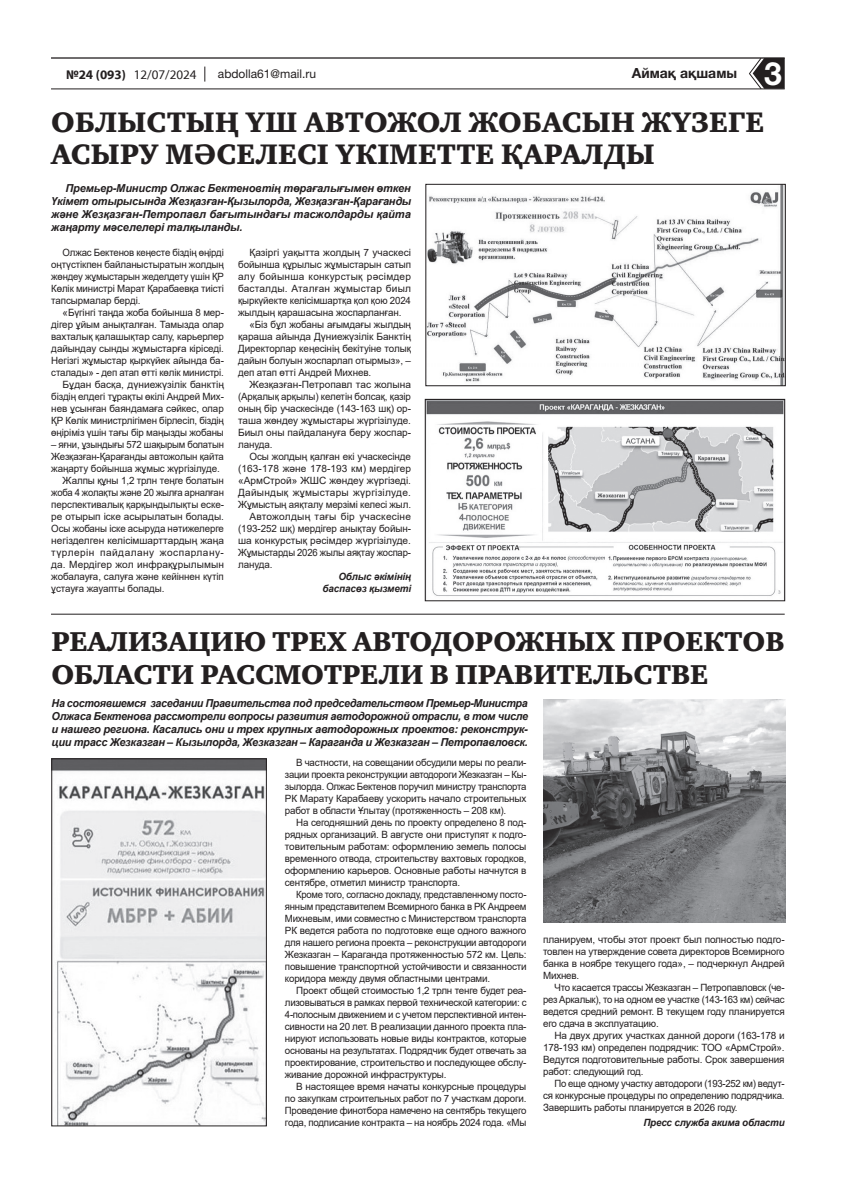
<style>
.page{position:relative;width:842px;height:1191px;background:#fff}
.page>*{position:absolute;margin:0;border:0;box-sizing:border-box;transform-origin:0 0}
.t1{font:700 32px "Helvetica Neue LTW1 G";color:#fff}
.t2{font:29px/32.7px "Charter ITC Black";letter-spacing:.01em;color:#231f20}
.t3{font:28px/32.7px "Charter ITC Black";color:#231f20}
.t4{font:700 14px "Helvetica Neue LTW1 G";color:#231f20}
.t5{font:13.1px "SM Myriad Pro Regular";color:#231f20}
.t6{font:12px "Helvetica Neue LTW1 G";color:#231f20}
.t7{font:italic 700 11px/13px "Arial";letter-spacing:-.02em;color:#231f20;text-align:justify}
.t8{font:10px/12px "Arial";letter-spacing:-.01em;color:#231f20;text-align:justify}
.t9{font:10px/12px "Arial";letter-spacing:-.01em;color:#231f20;text-align:justify;scale:.95 1}
.t10{font:10px/12px "Arial";letter-spacing:-.01em;color:#231f20;text-align:justify;scale:.96 1}
.t11{font:10px "Arial";letter-spacing:.025em;color:#231f20}
.t12{font:italic 700 10px/12px "Arial";letter-spacing:-.01em;color:#231f20;text-align:right}
.t13{font:10px "Arial";letter-spacing:.01em;color:#231f20}
.t14{font:10px "Arial";letter-spacing:.045em;color:#231f20}
.t15{font:10px "Arial";letter-spacing:.02em;color:#231f20}
.t16{font:10px "Arial";letter-spacing:.015em;color:#231f20}
.s1{font-family:"SM Myriad Pro Bold"}
</style>
<div class="page">
<hr style="left:51px;top:89px;width:734px;height:1px;background:#231f20">
<hr style="left:51px;top:57px;width:734px;height:2px;background:#231f20">
<svg style="left:204px;top:67px;width:1px;height:15px"></svg>
<svg style="left:748px;top:57px;width:37px;height:33px"></svg>
<hr style="left:51px;top:613px;width:734px;height:1px;background:#231f20">
<img style="left:428px;top:186px;width:355px;height:198px">
<div style="left:426px;top:184px;width:359px;height:202px;border:1px solid #231f20"></div>
<img style="left:427px;top:401px;width:356px;height:195px">
<div style="left:425px;top:399px;width:360px;height:202px;border:1px solid #231f20"></div>
<img style="left:54px;top:760px;width:210px;height:364px">
<div style="left:52px;top:758px;width:214px;height:368px;border:1px solid #231f20"></div>
<img style="left:543px;top:700px;width:242px;height:222px">
<h3 class="t5" style="left:66px;top:66px;width:132px"><span class="s1">№24 (093)</span> 12/07/2024</h3>
<p class="t6" style="left:218px;top:66px;width:100px">abdolla61@mail.ru</p>
<h3 class="t4" style="left:632px;top:64px;width:107px">Aймақ ақшамы</h3>
<h1 class="t1" style="left:764px;top:53px;width:19px">3</h1>
<h2 class="t2" style="left:51px;top:106px;width:715px">ОБЛЫСТЫҢ ҮШ АВТОЖОЛ ЖОБАСЫН ЖҮЗЕГЕ<br>АСЫРУ МӘСЕЛЕСІ ҮКІМЕТТЕ ҚАРАЛДЫ</h2>
<p class="t7" style="left:51px;top:182px;width:361px;text-indent:14px">Премьер-Министр Олжас Бектеновтің төрағалығымен өткен Үкімет отырысында Жезқазған-Қызылорда, Жезқазған-Қарағанды және Жезқазған-Петропавл бағытындағы тасжолдарды қайта жаңарту мәселелері талқыланды.</p>
<p class="t10" style="left:51px;top:246px;width:181px;text-indent:11px">Олжас Бектенов кеңесте біздің өңірді оңтүстікпен байланыстыратын жолдың жөндеу жұмыстарын жеделдету үшін ҚР Көлік министрі Марат Қарабаевқа тиісті тапсырмалар берді.</p>
<p class="t8" style="left:51px;top:306px;width:174px;text-align:right">«Бүгінгі таңда жоба бойынша 8 мер&shy;дігер ұйым анықталған. Тамызда олар вахталық қалашықтар салу, карьерлер дайындау сынды жұмыстарға кіріседі.<br>Негізгі жұмыстар қыркүйек айында ба&shy;сталады» - деп атап өтті көлік министрі.<br>Бұдан басқа, дүниежүзілік банктің біздің елдегі тұрақты өкілі Андрей Мих&shy;нев ұсынған баяндамаға сәйкес, олар ҚР Көлік министрлігімен бірлесіп, біздің өңіріміз үшін тағы бір маңызды жобаны</p>
<p class="t9" style="left:51px;top:438px;width:183px">– яғни, ұзындығы 572 шақырым болатын</p>
<p class="t8" style="left:51px;top:450px;width:174px">Жезқазған-Қарағанды автожолын қайта</p>
<p class="t8" style="left:51px;top:462px;width:170px">жаңарту бойынша жұмыс жүргізілуде.</p>
<p class="t8" style="left:63px;top:474px;width:163px">Жалпы құны 1,2 трлн теңге болатын</p>
<p class="t9" style="left:51px;top:486px;width:183px">жоба 4 жолақты және 20 жылға арналған</p>
<p class="t8" style="left:51px;top:498px;width:174px">перспективалық қарқындылықты еске-</p>
<p class="t8" style="left:51px;top:510px;width:174px">ре отырып іске асырылатын болады.</p>
<p class="t8" style="left:51px;top:522px;width:174px">Осы жобаны іске асыруда нәтижелерге</p>
<p class="t8" style="left:51px;top:534px;width:174px">негізделген келісімшарттардың жаңа</p>
<p class="t14" style="left:51px;top:545px;width:174px">түрлерін пайдалану жоспарлану-</p>
<p class="t8" style="left:51px;top:558px;width:174px">да. Мердігер жол инфрақұрылымын</p>
<p class="t8" style="left:51px;top:570px;width:174px">жобалауға, салуға және кейіннен күтіп</p>
<p class="t8" style="left:51px;top:582px;width:115px">ұстауға жауапты болады.</p>
<p class="t8" style="left:249px;top:246px;width:163px">Қазіргі уақытта жолдың 7 учаскесі</p>
<p class="t8" style="left:238px;top:258px;width:174px">бойынша құрылыс жұмыстарын сатып</p>
<p class="t15" style="left:238px;top:269px;width:174px">алу бойынша конкурстық рәсімдер</p>
<p class="t16" style="left:238px;top:281px;width:174px">басталды. Аталған жұмыстар биыл</p>
<p class="t8" style="left:238px;top:294px;width:174px">қыркүйекте келісімшартқа қол қою 2024</p>
<p class="t8" style="left:238px;top:306px;width:165px">жылдың қарашасына жоспарланған.</p>
<p class="t8" style="left:249px;top:318px;width:163px">«Біз бұл жобаны ағымдағы жылдың</p>
<p class="t8" style="left:238px;top:330px;width:174px">қараша айында Дүниежүзілік Банктің</p>
<p class="t8" style="left:238px;top:342px;width:174px">Директорлар кеңесінің бекітуіне толық</p>
<p class="t8" style="left:238px;top:354px;width:174px">дайын болуын жоспарлап отырмыз», –</p>
<p class="t8" style="left:238px;top:366px;width:135px">деп атап өтті Андрей Михнев.</p>
<p class="t8" style="left:249px;top:378px;width:163px">Жезқазған-Петропавл тас жолына</p>
<p class="t8" style="left:238px;top:390px;width:174px">(Арқалық арқылы) келетін болсақ, қазір</p>
<p class="t8" style="left:238px;top:402px;width:174px">оның бір учаскесінде (143-163 шқ) ор-</p>
<p class="t8" style="left:238px;top:414px;width:174px">таша жөндеу жұмыстары жүргізілуде.</p>
<p class="t8" style="left:238px;top:426px;width:174px">Биыл оны пайдалануға беру жоспар-</p>
<p class="t8" style="left:238px;top:438px;width:36px">лануда.</p>
<p class="t8" style="left:249px;top:450px;width:163px">Осы жолдың қалған екі учаскесінде</p>
<p class="t13" style="left:238px;top:461px;width:174px">(163-178 және 178-193 км) мердігер</p>
<p class="t8" style="left:238px;top:474px;width:174px">«АрмСтрой» ЖШС жөндеу жүргізеді.</p>
<p class="t11" style="left:238px;top:485px;width:174px">Дайындық жұмыстары жүргізілуде.</p>
<p class="t8" style="left:238px;top:498px;width:174px">Жұмыстың аяқталу мерзімі келесі жыл.</p>
<p class="t11" style="left:249px;top:509px;width:163px">Автожолдың тағы бір учаскесіне</p>
<p class="t8" style="left:238px;top:522px;width:174px">(193-252 шқ) мердігер анықтау бойын-</p>
<p class="t8" style="left:238px;top:534px;width:174px">ша конкурстық рәсімдер жүргізілуде.</p>
<p class="t9" style="left:238px;top:546px;width:184px">Жұмыстарды 2026 жылы аяқтау жоспар-</p>
<p class="t8" style="left:238px;top:558px;width:36px">лануда.</p>
<p class="t12" style="left:323px;top:570px;width:90px">Облыс әкімінің баспасөз қызметі</p>
<h3 class="t3" style="left:51px;top:625px;width:735px">РЕАЛИЗАЦИЮ ТРЕХ АВТОДОРОЖНЫХ ПРОЕКТОВ<br>ОБЛАСТИ РАССМОТРЕЛИ В ПРАВИТЕЛЬСТВЕ</h3>
<p class="t7" style="left:52px;top:697px;width:478px">На состоявшемся заседании Правительства под председательством Премьер-Министра Олжаса Бектенова рассмотрели вопросы развития автодорожной отрасли, в том числе и нашего региона. Касались они и трех крупных автодорожных проектов: реконструк&shy;ции трасс Жезказган – Кызылорда, Жезказган – Караганда и Жезказган – Петропавловск.</p>
<p class="t8" style="left:285px;top:756px;width:243px;text-indent:11px">В частности, на совещании обсудили меры по реали&shy;зации проекта реконструкции автодороги Жезказган – Кы&shy;зылорда. Олжас Бектенов поручил министру транспорта РК Марату Карабаеву ускорить начало строительных работ в области Ұлытау (протяженность – 208 км).</p>
<p class="t8" style="left:285px;top:816px;width:243px;text-indent:11px">На сегодняшний день по проекту определено 8 под&shy;рядных организаций. В августе они приступят к подго&shy;товительным работам: оформлению земель полосы временного отвода, строительству вахтовых городков, оформлению карьеров. Основные работы начнутся в сентябре, отметил министр транспорта.</p>
<p class="t9" style="left:285px;top:888px;width:256px;text-indent:11px">Кроме того, согласно докладу, представленному посто&shy;янным представителем Всемирного банка в РК Андреем Михневым, ими совместно с Министерством транспорта РК ведется работа по подготовке еще одного важного для нашего региона проекта – реконструкции автодороги Жезказган – Караганда протяженностью 572 км. Цель: повышение транспортной устойчивости и связанности коридора между двумя областными центрами.</p>
<p class="t8" style="left:285px;top:984px;width:243px;text-indent:11px">Проект общей стоимостью 1,2 трлн тенге будет реа&shy;лизовываться в рамках первой технической категории: с 4-полосным движением и с учетом перспективной интен&shy;сивности на 20 лет. В реализации данного проекта пла&shy;нируют использовать новые виды контрактов, которые основаны на результатах. Подрядчик будет отвечать за проектирование, строительство и последующее обслу&shy;живание дорожной инфраструктуры.</p>
<p class="t8" style="left:285px;top:1080px;width:243px;text-indent:11px">В настоящее время начаты конкурсные процедуры по закупкам строительных работ по 7 участкам дороги.<br>Проведение финотбора намечено на сентябрь текущего года, подписание контракта – на ноябрь 2024 года. «Мы</p>
<p class="t8" style="left:543px;top:933px;width:243px">планируем, чтобы этот проект был полностью подго&shy;товлен на утверждение совета директоров Всемирного банка в ноябре текущего года», – подчеркнул Андрей Михнев.</p>
<p class="t8" style="left:543px;top:981px;width:243px;text-indent:11px">Что касается трассы Жезказган – Петропавловск (че&shy;рез Аркалык), то на одном ее участке (143-163 км) сейчас ведется средний ремонт. В текущем году планируется его сдача в эксплуатацию.</p>
<p class="t8" style="left:543px;top:1029px;width:243px;text-indent:11px">На двух других участках данной дороги (163-178 и 178-193 км) определен подрядчик: ТОО «АрмСтрой».<br>Ведутся подготовительные работы. Срок завершения работ: следующий год.</p>
<p class="t10" style="left:543px;top:1077px;width:253px;text-indent:11px">По еще одному участку автодороги (193-252 км) ведут&shy;ся конкурсные процедуры по определению подрядчика.<br>Завершить работы планируется в 2026 году.</p>
<p class="t12" style="left:643px;top:1117px;width:143px">Пресс служба акима области</p>
</div>
